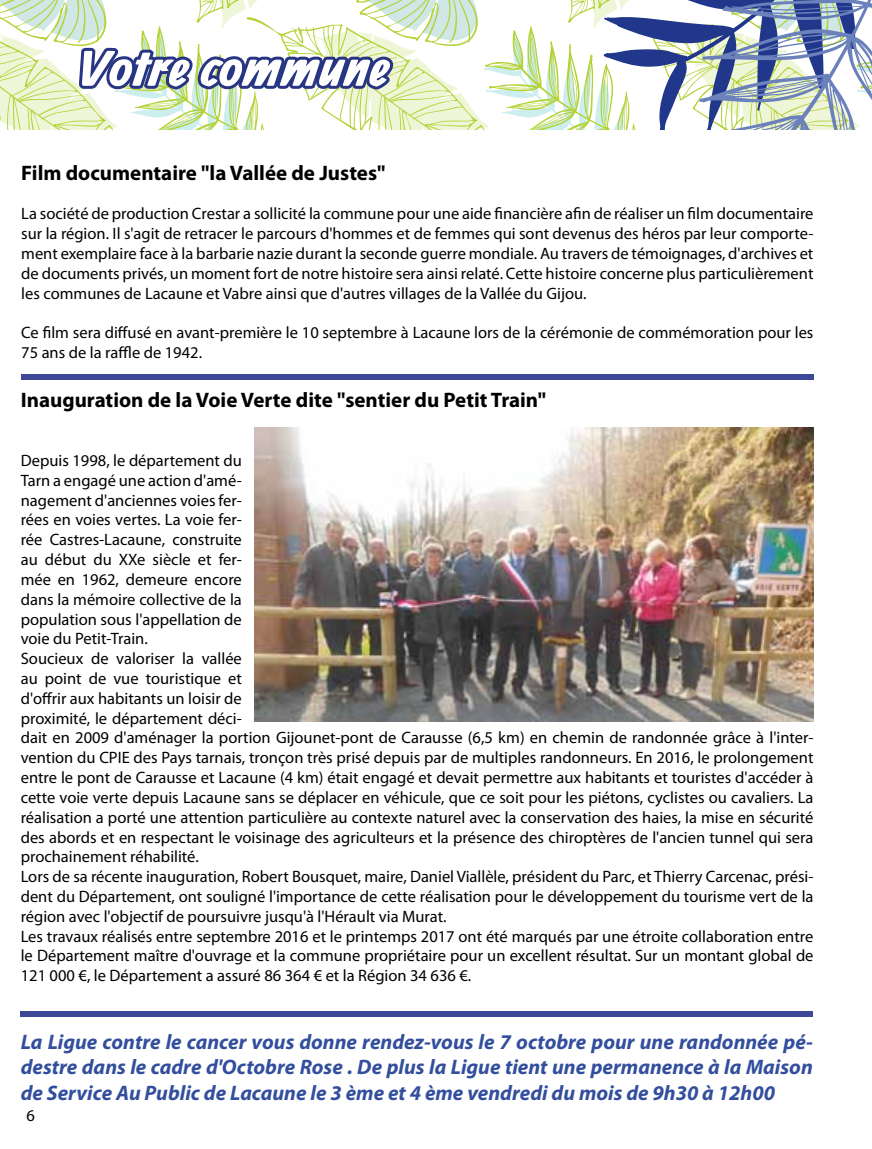
<style>
.page{position:relative;width:872px;height:1149px;background:#fff}
.page>*{position:absolute;margin:0;border:0;box-sizing:border-box;transform-origin:0 0}
.t1{font:49.5px "Allan";color:#fff;scale:1.25 1}
.t2{font:italic 700 21px/25.2px "Myriad Pro";color:#324e9d;text-align:justify}
.t3{font:700 21px "Myriad Pro";color:#000}
.t4{font:16.5px/19.8px "Myriad Pro";color:#000}
</style>
<div class="page">
<svg style="left:0;top:0;width:603px;height:130px"></svg>
<svg style="left:603px;top:0;width:269px;height:130px"></svg>
<div style="left:21px;top:374px;width:792px;height:6px;background:#3d4898"></div>
<img style="left:255px;top:427px;width:558px;height:294px">
<div style="left:21px;top:1010px;width:792px;height:6px;background:#3d4898"></div>
<svg style="left:76px;top:25px;width:320px;height:105px"></svg>
<h1 class="t1" style="left:79px;top:41px;width:250px">Votre commune</h1>
<p class="t3" style="left:21px;top:159px;width:366px">Film documentaire "la Vallée de Justes"</p>
<p class="t4" style="left:21px;top:203px;width:793px;text-align:justify">La société de production Crestar a sollicité la commune pour une aide financière afin de réaliser un film documentaire sur la région. Il s'agit de retracer le parcours d'hommes et de femmes qui sont devenus des héros par leur comporte&shy;ment exemplaire face à la barbarie nazie durant la seconde guerre mondiale. Au travers de témoignages, d'archives et de documents privés, un moment fort de notre histoire sera ainsi relaté. Cette histoire concerne plus particulièrement les communes de Lacaune et Vabre ainsi que d'autres villages de la Vallée du Gijou.</p>
<p class="t4" style="left:21px;top:322px;width:793px">Ce film sera diffusé en avant-première le 10 septembre à Lacaune lors de la cérémonie de commémoration pour les<br>75 ans de la raffle de 1942.</p>
<p class="t3" style="left:21px;top:385px;width:527px">Inauguration de la Voie Verte dite "sentier du Petit Train"</p>
<p class="t4" style="left:21px;top:450px;width:794px">Depuis 1998, le département du<br>Tarn a engagé une action d'amé-<br>nagement d'anciennes voies fer-<br>rées en voies vertes. La voie fer-<br>rée Castres-Lacaune, construite<br>au début du XXe siècle et fer-<br>mée en 1962, demeure encore<br>dans la mémoire collective de la<br>population sous l'appellation de<br>voie du Petit-Train.<br>Soucieux de valoriser la vallée<br>au point de vue touristique et<br>d'offrir aux habitants un loisir de<br>proximité, le département déci-<br>dait en 2009 d'aménager la portion Gijounet-pont de Carausse (6,5 km) en chemin de randonnée grâce à l'inter&shy;vention du CPIE des Pays tarnais, tronçon très prisé depuis par de multiples randonneurs. En 2016, le prolongement entre le pont de Carausse et Lacaune (4 km) était engagé et devait permettre aux habitants et touristes d'accéder à cette voie verte depuis Lacaune sans se déplacer en véhicule, que ce soit pour les piétons, cyclistes ou cavaliers. La réalisation a porté une attention particulière au contexte naturel avec la conservation des haies, la mise en sécurité des abords et en respectant le voisinage des agriculteurs et la présence des chiroptères de l'ancien tunnel qui sera prochainement réhabilité.<br>Lors de sa récente inauguration, Robert Bousquet, maire, Daniel Viallèle, président du Parc, et Thierry Carcenac, prési&shy;dent du Département, ont souligné l'importance de cette réalisation pour le développement du tourisme vert de la région avec l'objectif de poursuivre jusqu'à l'Hérault via Murat.<br>Les travaux réalisés entre septembre 2016 et le printemps 2017 ont été marqués par une étroite collaboration entre le Département maître d'ouvrage et la commune propriétaire pour un excellent résultat. Sur un montant global de 121 000 €, le Département a assuré 86 364 € et la Région 34 636 €.</p>
<p class="t2" style="left:21px;top:1028px;width:793px">La Ligue contre le cancer vous donne rendez-vous le 7 octobre pour une randonnée pé&shy;destre dans le cadre d'Octobre Rose . De plus la Ligue tient une permanence à la Maison de Service Au Public de Lacaune le 3 ème et 4 ème vendredi du mois de 9h30 à 12h00</p>
<p class="t4" style="left:27px;top:1104px;width:10px">6</p>
</div>
